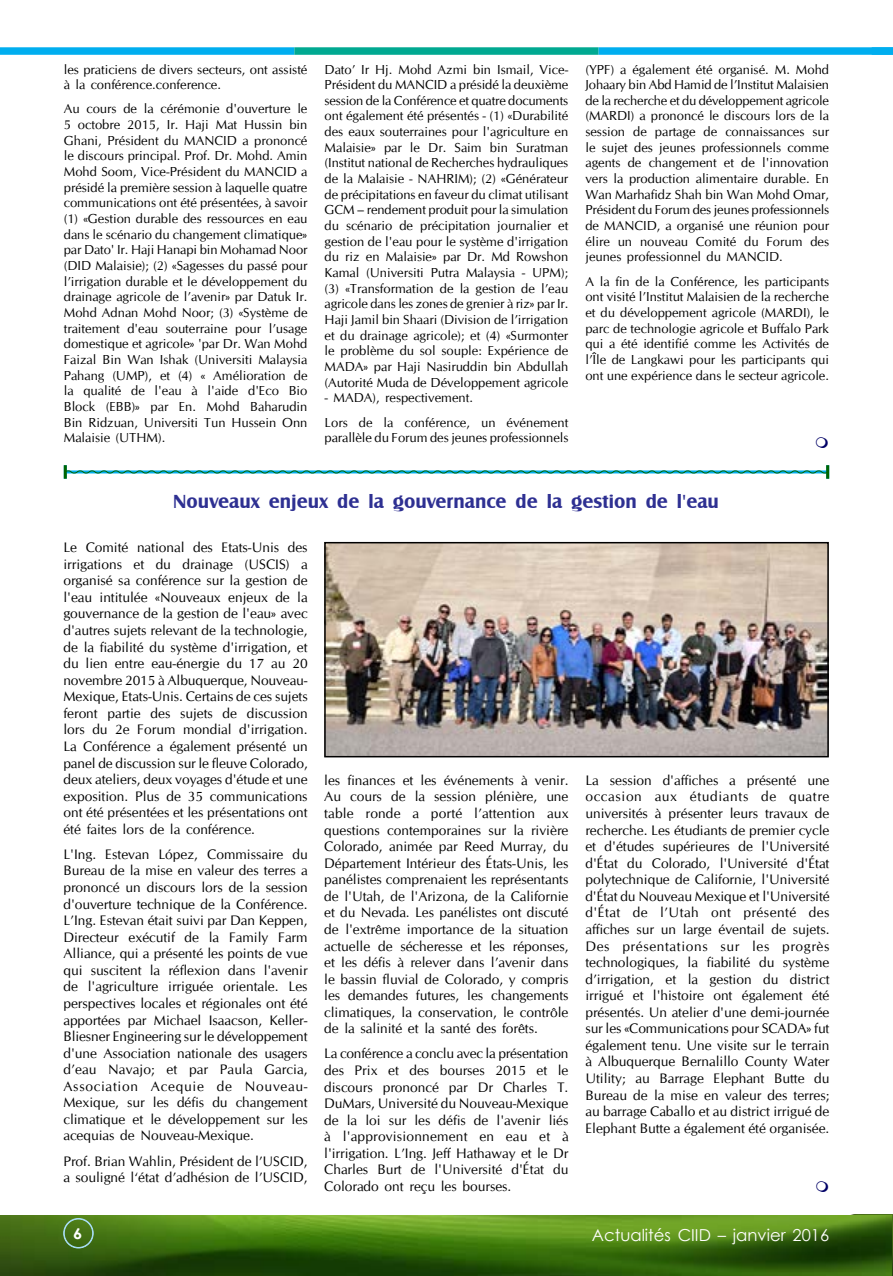
<style>
.page{position:relative;width:893px;height:1276px;background:#fff}
.page>*{position:absolute;margin:0;border:0;box-sizing:border-box;transform-origin:0 0}
.t1{font:700 19.5px "Castle T";color:#2e3092}
.t2{font:16.5px "Century Gothic";color:#fff}
.t3{font:700 15px "Century Gothic";color:#fff;scale:1.1 1}
.t4{font:13.8px/16.5px "CG Omega";color:#000;text-align:justify}
.t5{font:13.05px/15.6px "CG Omega";color:#000;text-align:justify}
</style>
<div class="page">
<img style="left:891px;top:1215px;width:2px;height:61px">
<img style="left:0;top:1215px;width:891px;height:61px">
<img style="left:327px;top:545px;width:499px;height:209px">
<div style="left:324px;top:542px;width:505px;height:215px;border:2px solid #000"></div>
<svg style="left:67px;top:470px;width:759px;height:4px;background:#35aab0"></svg>
<hr style="left:64px;top:465px;width:3px;height:14px;background:#006400">
<hr style="left:826px;top:465px;width:3px;height:14px;background:#006400">
<div style="left:0;top:47px;width:294px;height:8px;background:#00aeef"></div>
<div style="left:294px;top:47px;width:305px;height:8px;background:#00a991"></div>
<div style="left:599px;top:47px;width:294px;height:8px;background:#00aeef"></div>
<div style="left:64px;top:1218px;width:29px;height:30px;border:1px solid #abe0fa;border-radius:50%"></div>
<div style="left:64px;top:1219px;width:29px;height:28px;border:1px solid #abe0fa;border-radius:50%"></div>
<p class="t5" style="left:64px;top:61px;width:245px">les praticiens de divers secteurs, ont assisté à la conférence.conference.</p>
<p class="t5" style="left:64px;top:101px;width:245px">Au cours de la cérémonie d'ouverture le 5 octobre 2015, Ir. Haji Mat Hussin bin Ghani, Président du MANCID a prononcé le discours principal. Prof. Dr. Mohd. Amin Mohd Soom, Vice-Président du MANCID a présidé la première session à laquelle quatre communications ont été présentées, à savoir (1) «Gestion durable des ressources en eau dans le scénario du changement climatique» par Dato' Ir. Haji Hanapi bin Mohamad Noor (DID Malaisie); (2) «Sagesses du passé pour l’irrigation durable et le développement du drainage agricole de l’avenir» par Datuk Ir.<br>Mohd Adnan Mohd Noor; (3) «Système de traitement d'eau souterraine pour l’usage domestique et agricole» 'par Dr. Wan Mohd Faizal Bin Wan Ishak (Universiti Malaysia Pahang (UMP), et (4) « Amélioration de la qualité de l'eau à l'aide d'Eco Bio Block (EBB)» par En. Mohd Baharudin Bin Ridzuan, Universiti Tun Hussein Onn Malaisie (UTHM).</p>
<p class="t5" style="left:325px;top:61px;width:245px">Dato’ Ir Hj. Mohd Azmi bin Ismail, Vice-Président du MANCID a présidé la deuxième session de la Conférence et quatre documents ont également été présentés - (1) «Durabilité des eaux souterraines pour l'agriculture en Malaisie» par le Dr. Saim bin Suratman (Institut national de Recherches hydrauliques de la Malaisie - NAHRIM); (2) «Générateur de précipitations en faveur du climat utilisant GCM – rendement produit pour la simulation du scénario de précipitation journalier et gestion de l'eau pour le système d'irrigation du riz en Malaisie» par Dr. Md Rowshon Kamal (Universiti Putra Malaysia - UPM); (3) «Transformation de la gestion de l’eau agricole dans les zones de grenier à riz» par Ir.<br>Haji Jamil bin Shaari (Division de l’irrigation et du drainage agricole); et (4) «Surmonter le problème du sol souple: Expérience de MADA» par Haji Nasiruddin bin Abdullah (Autorité Muda de Développement agricole</p>
<p class="t5" style="left:325px;top:386px;width:245px;line-height:24.2px">- MADA), respectivement.<br>Lors de la conférence, un événement</p>
<p class="t5" style="left:325px;top:430px;width:245px">parallèle du Forum des jeunes professionnels</p>
<p class="t5" style="left:585px;top:61px;width:245px">(YPF) a également été organisé. M. Mohd Johaary bin Abd Hamid de l’Institut Malaisien de la recherche et du développement agricole (MARDI) a prononcé le discours lors de la session de partage de connaissances sur le sujet des jeunes professionnels comme agents de changement et de l'innovation vers la production alimentaire durable. En Wan Marhafidz Shah bin Wan Mohd Omar, Président du Forum des jeunes professionnels de MANCID, a organisé une réunion pour élire un nouveau Comité du Forum des jeunes professionnel du MANCID.</p>
<p class="t5" style="left:585px;top:273px;width:245px">A la fin de la Conférence, les participants ont visité l’Institut Malaisien de la recherche et du développement agricole (MARDI), le parc de technologie agricole et Buffalo Park qui a été identifié comme les Activités de l’Île de Langkawi pour les participants qui ont une expérience dans le secteur agricole.</p>
<h1 class="t1" style="left:173px;top:490px;width:547px">Nouveaux enjeux de la gouvernance de la gestion de l'eau</h1>
<p class="t4" style="left:63px;top:539px;width:246px">Le Comité national des Etats-Unis des irrigations et du drainage (USCIS) a organisé sa conférence sur la gestion de l'eau intitulée «Nouveaux enjeux de la gouvernance de la gestion de l'eau» avec d'autres sujets relevant de la technologie, de la fiabilité du système d'irrigation, et du lien entre eau-énergie du 17 au 20 novembre 2015 à Albuquerque, Nouveau-Mexique, Etats-Unis. Certains de ces sujets feront partie des sujets de discussion lors du 2e Forum mondial d'irrigation.<br>La Conférence a également présenté un panel de discussion sur le fleuve Colorado, deux ateliers, deux voyages d'étude et une exposition. Plus de 35 communications ont été présentées et les présentations ont été faites lors de la conférence.</p>
<p class="t4" style="left:63px;top:846px;width:246px">L'Ing. Estevan López, Commissaire du Bureau de la mise en valeur des terres a prononcé un discours lors de la session d'ouverture technique de la Conférence.<br>L’Ing. Estevan était suivi par Dan Keppen, Directeur exécutif de la Family Farm Alliance, qui a présenté les points de vue qui suscitent la réflexion dans l'avenir de l'agriculture irriguée orientale. Les perspectives locales et régionales ont été apportées par Michael Isaacson, Keller-Bliesner Engineering sur le développement d'une Association nationale des usagers d’eau Navajo; et par Paula Garcia, Association Acequie de Nouveau-Mexique, sur les défis du changement climatique et le développement sur les acequias de Nouveau-Mexique.</p>
<p class="t4" style="left:63px;top:1152px;width:246px">Prof. Brian Wahlin, Président de l’USCID, a souligné l‘état d’adhésion de l’USCID,</p>
<p class="t3" style="left:73px;top:1222px;width:10px">6</p>
<p class="t4" style="left:324px;top:772px;width:246px">les finances et les événements à venir.<br>Au cours de la session plénière, une table ronde a porté l’attention aux questions contemporaines sur la rivière Colorado, animée par Reed Murray, du Département Intérieur des États-Unis, les panélistes comprenaient les représentants de l'Utah, de l'Arizona, de la Californie et du Nevada. Les panélistes ont discuté de l'extrême importance de la situation actuelle de sécheresse et les réponses, et les défis à relever dans l’avenir dans le bassin fluvial de Colorado, y compris les demandes futures, les changements climatiques, la conservation, le contrôle de la salinité et la santé des forêts.</p>
<p class="t4" style="left:324px;top:1045px;width:246px">La conférence a conclu avec la présentation des Prix et des bourses 2015 et le discours prononcé par Dr Charles T.<br>DuMars, Université du Nouveau-Mexique de la loi sur les défis de l'avenir liés à l'approvisionnement en eau et à l'irrigation. L’Ing. Jeff Hathaway et le Dr Charles Burt de l'Université d'État du Colorado ont reçu les bourses.</p>
<p class="t4" style="left:585px;top:772px;width:246px">La session d'affiches a présenté une occasion aux étudiants de quatre universités à présenter leurs travaux de recherche. Les étudiants de premier cycle et d'études supérieures de l'Université d'État du Colorado, l'Université d'État polytechnique de Californie, l'Université d'État du Nouveau Mexique et l'Université d'État de l’Utah ont présenté des affiches sur un large éventail de sujets.<br>Des présentations sur les progrès technologiques, la fiabilité du système d’irrigation, et la gestion du district irrigué et l'histoire ont également été présentés. Un atelier d'une demi-journée sur les «Communications pour SCADA» fut également tenu. Une visite sur le terrain à Albuquerque Bernalillo County Water Utility; au Barrage Elephant Butte du Bureau de la mise en valeur des terres; au barrage Caballo et au district irrigué de Elephant Butte a également été organisée.</p>
<p class="t2" style="left:592px;top:1223px;width:239px">Actualités CIID – janvier 2016</p>
</div>
